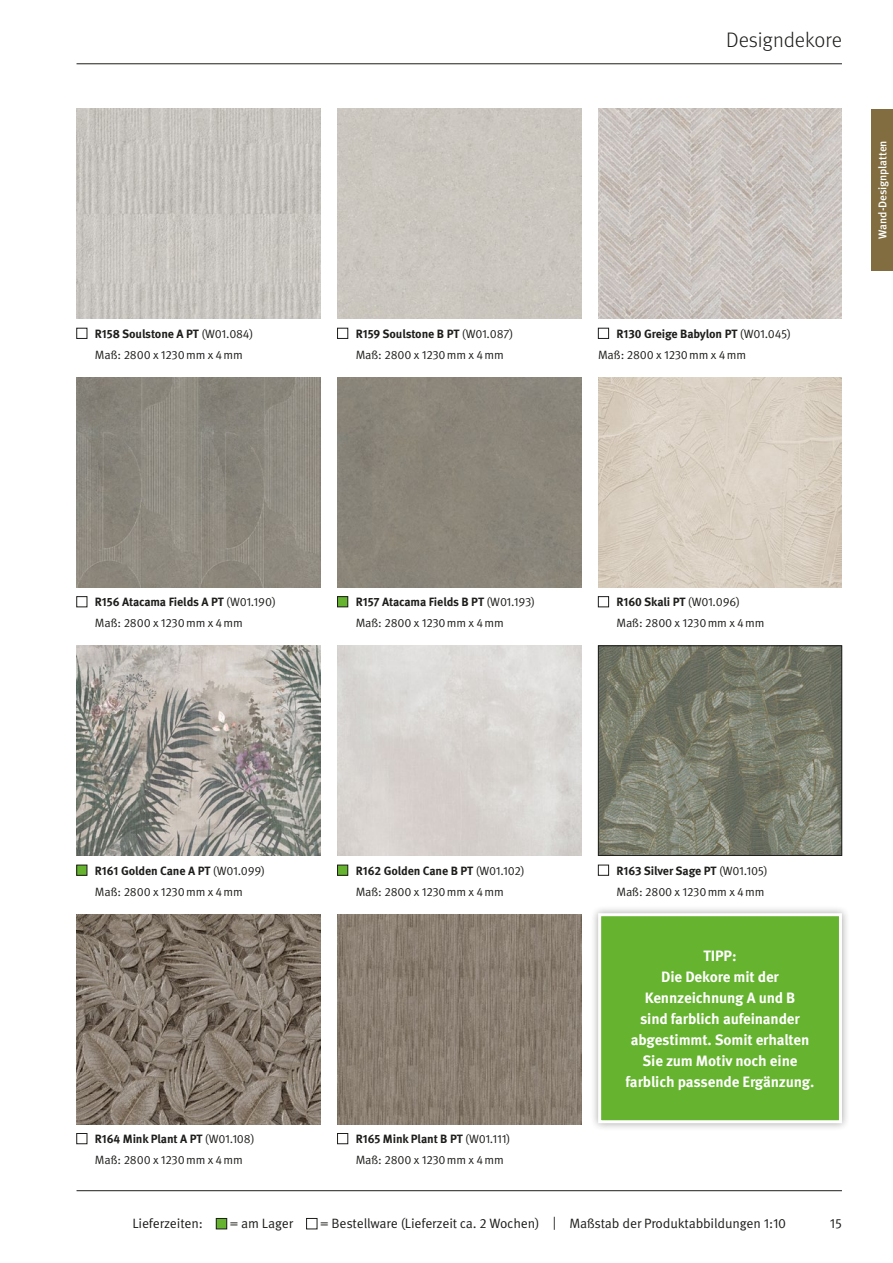
<style>
.page{position:relative;width:893px;height:1263px;background:#fff}
.page>*{position:absolute;margin:0;border:0;box-sizing:border-box;transform-origin:0 0}
.t1{font:300 21px "Meta Pro";color:#1d1d1b}
.t2{font:700 15px/21px "Meta Pro";letter-spacing:-.01em;color:#fff;text-align:center}
.t3{font:13.5px "Meta Pro Norm";letter-spacing:-.01em;color:#1d1d1b}
.t4{font:700 12px "Meta Pro";letter-spacing:-.01em;color:#1d1d1b}
.t5{font:12px "Meta Pro Norm";letter-spacing:-.01em;color:#1d1d1b}
.t6{font:500 11.25px "Meta Pro";letter-spacing:-.01em;color:#fff}
.s1{font-family:"Meta Pro Norm";font-weight:400}
</style>
<div class="page">
<img style="left:598px;top:109px;width:244px;height:210px">
<div style="left:337px;top:109px;width:244px;height:210px;background:#cbc6bf"></div>
<img style="left:337px;top:914px;width:244px;height:210px">
<img style="left:77px;top:109px;width:243px;height:210px">
<img style="left:77px;top:377px;width:243px;height:210px">
<img style="left:598px;top:377px;width:244px;height:210px">
<img style="left:77px;top:914px;width:243px;height:210px">
<img style="left:600px;top:648px;width:240px;height:206px">
<div style="left:598px;top:646px;width:244px;height:210px;border:1px solid #1d1d1b"></div>
<img style="left:77px;top:646px;width:243px;height:210px">
<div style="left:77px;top:328px;width:10px;height:11px;border:1px solid #1d1d1b"></div>
<div style="left:337px;top:328px;width:11px;height:11px;border:1px solid #1d1d1b"></div>
<div style="left:598px;top:328px;width:11px;height:11px;border:1px solid #1d1d1b"></div>
<div style="left:77px;top:596px;width:10px;height:11px;border:1px solid #1d1d1b"></div>
<div style="left:338px;top:597px;width:10px;height:10px;background:#65b32e"></div>
<div style="left:337px;top:596px;width:11px;height:11px;border:1px solid #1d1d1b"></div>
<div style="left:598px;top:596px;width:11px;height:11px;border:1px solid #1d1d1b"></div>
<div style="left:77px;top:1133px;width:10px;height:11px;border:1px solid #1d1d1b"></div>
<div style="left:337px;top:1133px;width:11px;height:11px;border:1px solid #1d1d1b"></div>
<div style="left:598px;top:865px;width:11px;height:10px;border:1px solid #1d1d1b"></div>
<div style="left:77px;top:865px;width:10px;height:10px;background:#65b32e"></div>
<div style="left:338px;top:865px;width:10px;height:10px;background:#65b32e"></div>
<div style="left:337px;top:865px;width:11px;height:10px;border:1px solid #1d1d1b"></div>
<div style="left:872px;top:109px;width:21px;height:161px;background:#816d3f"></div>
<div style="left:216px;top:1218px;width:11px;height:11px;background:#65b32e"></div>
<div style="left:216px;top:1218px;width:11px;height:11px;border:1px solid #1d1d1b"></div>
<div style="left:306px;top:1218px;width:11px;height:11px;border:1px solid #1d1d1b"></div>
<div style="left:590px;top:905px;width:260px;height:226px;background:#1d1d1b;opacity:.4"></div>
<div style="left:600px;top:915px;width:240px;height:207px;background:#65b32e"></div>
<div style="left:598px;top:913px;width:244px;height:210px;border:3px solid #fff"></div>
<hr style="left:77px;top:64px;width:765px;height:1px;background:#1d1d1b">
<hr style="left:77px;top:1190px;width:765px;height:1px;background:#1d1d1b">
<p class="t4" style="left:95px;top:324px;width:160px">R158 Soulstone A PT <span class="s1">(W01.084)</span></p>
<p class="t5" style="left:95px;top:346px;width:150px">Maß: 2800 x 1230mm x 4mm</p>
<p class="t4" style="left:356px;top:324px;width:159px">R159 Soulstone B PT <span class="s1">(W01.087)</span></p>
<p class="t5" style="left:356px;top:346px;width:150px">Maß: 2800 x 1230mm x 4mm</p>
<h1 class="t1" style="left:726px;top:24px;width:117px">Designdekore</h1>
<p class="t4" style="left:617px;top:324px;width:176px">R130 Greige Babylon PT <span class="s1">(W01.045)</span></p>
<p class="t5" style="left:598px;top:346px;width:150px">Maß: 2800 x 1230mm x 4mm</p>
<p class="t6" style="left:874px;top:239px;width:100px;rotate:-90deg">Wand-Designplatten</p>
<p class="t4" style="left:95px;top:593px;width:182px">R156 Atacama Fields A PT <span class="s1">(W01.190)</span></p>
<p class="t5" style="left:95px;top:614px;width:150px">Maß: 2800 x 1230mm x 4mm</p>
<p class="t4" style="left:356px;top:593px;width:181px">R157 Atacama Fields B PT <span class="s1">(W01.193)</span></p>
<p class="t5" style="left:356px;top:614px;width:150px">Maß: 2800 x 1230mm x 4mm</p>
<p class="t4" style="left:617px;top:593px;width:125px">R160 Skali PT <span class="s1">(W01.096)</span></p>
<p class="t5" style="left:617px;top:614px;width:150px">Maß: 2800 x 1230mm x 4mm</p>
<p class="t4" style="left:95px;top:861px;width:172px">R161 Golden Cane A PT <span class="s1">(W01.099)</span></p>
<p class="t5" style="left:95px;top:882px;width:150px">Maß: 2800 x 1230mm x 4mm</p>
<p class="t4" style="left:356px;top:861px;width:170px">R162 Golden Cane B PT <span class="s1">(W01.102)</span></p>
<p class="t5" style="left:356px;top:882px;width:150px">Maß: 2800 x 1230mm x 4mm</p>
<p class="t4" style="left:617px;top:861px;width:153px">R163 Silver Sage PT <span class="s1">(W01.105)</span></p>
<p class="t5" style="left:617px;top:882px;width:150px">Maß: 2800 x 1230mm x 4mm</p>
<p class="t4" style="left:95px;top:1130px;width:161px">R164 Mink Plant A PT <span class="s1">(W01.108)</span></p>
<p class="t5" style="left:95px;top:1151px;width:150px">Maß: 2800 x 1230mm x 4mm</p>
<p class="t4" style="left:356px;top:1130px;width:156px">R165 Mink Plant B PT <span class="s1">(W01.111)</span></p>
<p class="t5" style="left:356px;top:1151px;width:150px">Maß: 2800 x 1230mm x 4mm</p>
<p class="t2" style="left:626px;top:944px;width:190px">TIPP:<br>Die Dekore mit der<br>Kennzeichnung A und B<br>sind farblich aufeinander abgestimmt. Somit erhalten<br>Sie zum Motiv noch eine farblich passende Ergänzung.</p>
<p class="t3" style="left:132px;top:1213px;width:72px">Lieferzeiten:</p>
<p class="t3" style="left:230px;top:1213px;width:65px">= am Lager</p>
<p class="t3" style="left:320px;top:1213px;width:468px">= Bestellware (Lieferzeit ca. 2 Wochen) | Maßstab der Produktabbildungen 1:10</p>
<p class="t3" style="left:830px;top:1213px;width:14px">15</p>
</div>
